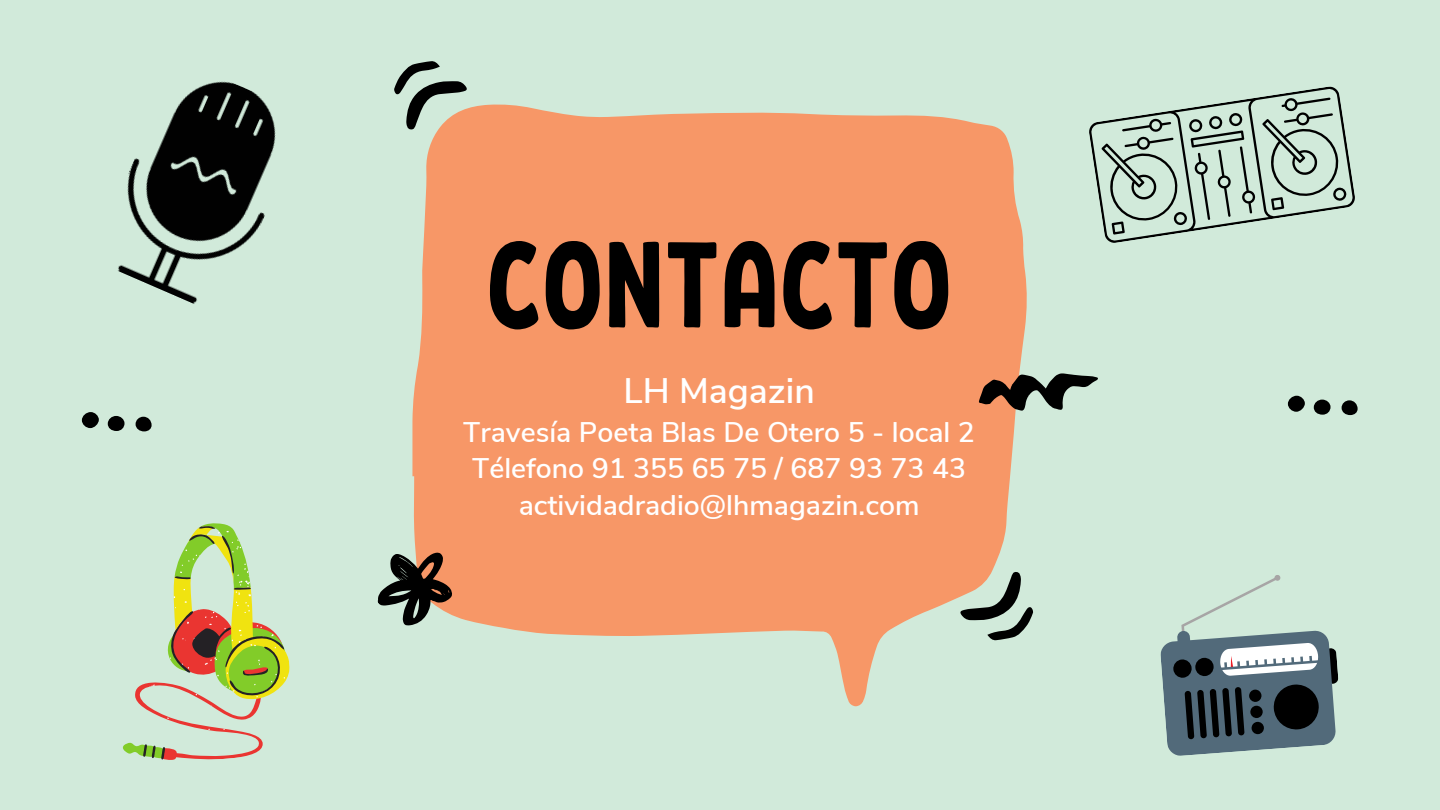
<style>
.page{position:relative;width:1440px;height:810px;background:#d1eada}
.page>*{position:absolute;margin:0;border:0;box-sizing:border-box;transform-origin:0 0}
.t1{font:121.5px "RF Krabuler";letter-spacing:-.01em;color:#000}
.t2{font:600 35.4px "Nunito Sans";color:#fff}
.t3{font:600 28.3px/36.5px "Nunito Sans";color:#fff;text-align:center}
</style>
<div class="page">
<svg style="left:412px;top:104px;width:615px;height:602px;fill:#f79767"></svg>
<svg style="left:377px;top:532px;width:90px;height:104px"></svg>
<svg style="left:979px;top:373px;width:119px;height:38px"></svg>
<svg style="left:82px;top:412px;width:70px;height:20px"></svg>
<svg style="left:1288px;top:396px;width:70px;height:19px"></svg>
<svg style="left:394px;top:61px;width:73px;height:69px"></svg>
<svg style="left:961px;top:572px;width:72px;height:69px"></svg>
<svg style="left:1089px;top:86px;width:266px;height:157px"></svg>
<img style="left:117px;top:81px;width:159px;height:223px">
<svg style="left:1160px;top:575px;width:179px;height:181px"></svg>
<svg style="left:123px;top:523px;width:167px;height:237px"></svg>
<h1 class="t1" style="left:485px;top:206px;width:469px">CONTACTO</h1>
<p class="t2" style="left:623px;top:367px;width:193px">LH Magazin</p>
<p class="t3" style="left:463px;top:414px;width:513px">Travesía Poeta Blas De Otero 5 - local 2<br>Télefono 91 355 65 75 / 687 93 73 43 actividadradio@lhmagazin.com</p>
</div>
